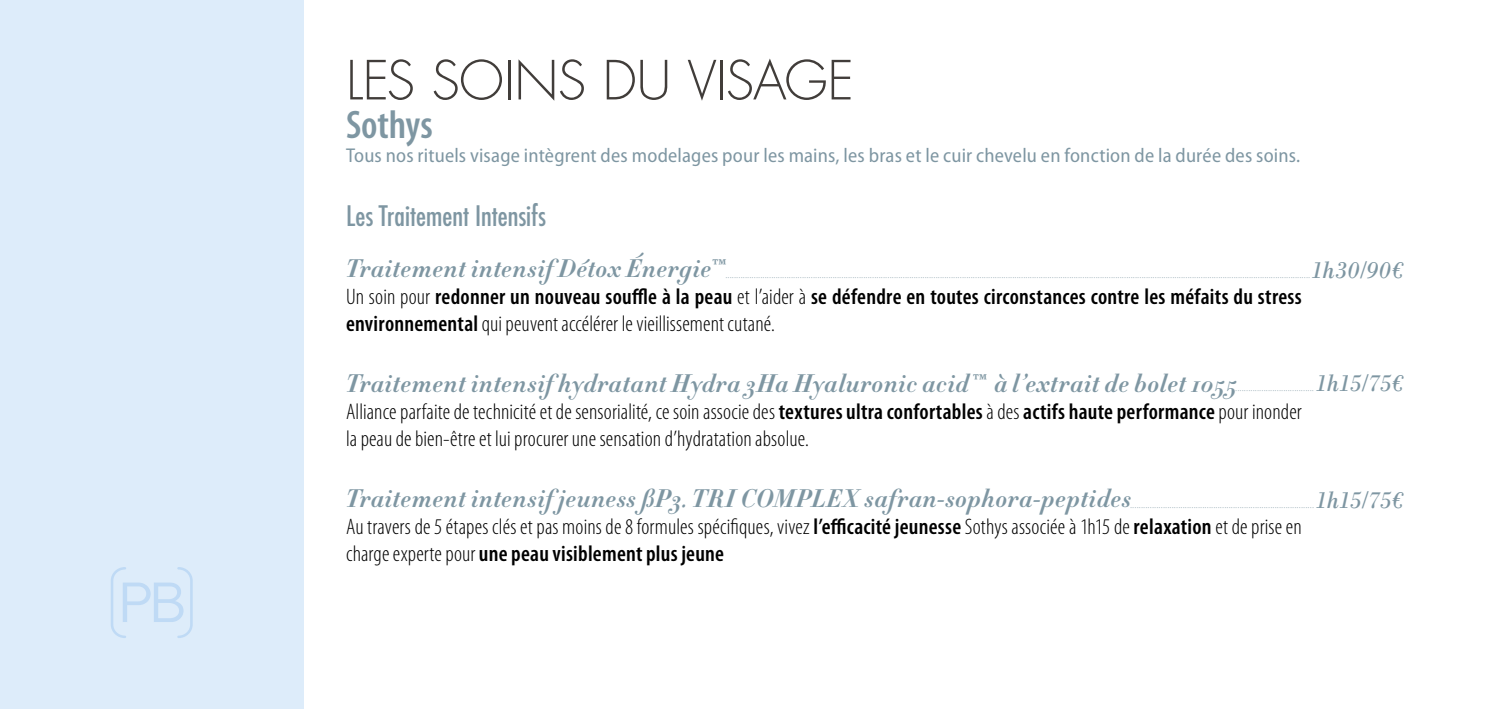
<style>
.page{position:relative;width:1489px;height:709px;background:#fff}
.page>*{position:absolute;margin:0;border:0;box-sizing:border-box;transform-origin:0 0}
.t1{font:300 52.5px "Futura Std";letter-spacing:-.015em;color:#413d3a}
.t2{font:600 condensed 40px "Myriad Pro";letter-spacing:-.005em;color:#7e96a2}
.t3{font:condensed 27.5px "Futura Std";color:#7e96a2}
.t4{font:italic 700 25px "Didot HTF 06";letter-spacing:.015em;color:#7e96a2}
.t5{font:italic 25px "Bodoni";letter-spacing:-.03em;color:#7e96a2}
.t6{font:300 condensed 22.5px/27px "Myriad Pro";letter-spacing:.005em;color:#000}
.t7{font:600 condensed 22.5px/27px "Myriad Pro";letter-spacing:.01em;color:#000}
.t8{font:semi-condensed 20px "Myriad Pro";letter-spacing:.01em;color:#7e96a2}
.t9{font:italic 7.5px "Bodoni";color:#7e96a2}
.s1{font-weight:300}
.s2{font-weight:600}
</style>
<div class="page">
<div style="left:0;top:0;width:303px;height:709px;background:#ddecfa"></div>
<svg style="left:111px;top:567px;width:82px;height:71px"></svg>
<p class="t1" style="left:346px;top:48px;width:509px">LES SOINS DU VISAGE</p>
<p class="t2" style="left:346px;top:100px;width:88px">Sothys</p>
<p class="t8" style="left:346px;top:145px;width:955px">Tous nos rituels visage intègrent des modelages pour les mains, les bras et le cuir chevelu en fonction de la durée des soins.</p>
<p class="t3" style="left:346px;top:200px;width:202px">Les Traitement Intensifs</p>
<p class="t4" style="left:346px;top:253px;width:379px">Traitement intensif Détox Énergie™</p>
<p class="t7" style="left:346px;top:283px;width:957px"><span class="s1">Un soin pour</span> redonner un nouveau souffle à la peau <span class="s1">et l’aider à</span> se défendre en toutes circonstances contre les méfaits du stress environnemental <span class="s1">qui peuvent accélérer le vieillissement cutané.</span></p>
<p class="t5" style="left:1310px;top:255px;width:94px">1h30/90€</p>
<p class="t9" style="left:725px;top:271px;width:586px">...........................................................................................................................................................................................................................................................................</p>
<p class="t4" style="left:346px;top:368px;width:892px">Traitement intensif hydratant Hydra 3Ha Hyaluronic acid™ à l’extrait de bolet 1055</p>
<p class="t6" style="left:346px;top:398px;width:957px">Alliance parfaite de technicité et de sensorialité, ce soin associe des <span class="s2">textures ultra confortables</span> à des <span class="s2">actifs haute performance</span> pour inonder la peau de bien-être et lui procurer une sensation d’hydratation absolue.</p>
<p class="t5" style="left:1315px;top:368px;width:90px">1h15/75€</p>
<p class="t9" style="left:1235px;top:384px;width:81px">....................................</p>
<p class="t4" style="left:346px;top:483px;width:786px">Traitement intensif jeuness ßP3. TRI COMPLEX safran-sophora-peptides</p>
<p class="t6" style="left:346px;top:513px;width:957px">Au travers de 5 étapes clés et pas moins de 8 formules spécifiques, vivez <span class="s2">l’efficacité jeunesse</span> Sothys associée à 1h15 de <span class="s2">relaxation</span> et de prise en charge experte pour <span class="s2">une peau visiblement plus jeune</span></p>
<p class="t5" style="left:1315px;top:484px;width:90px">1h15/75€</p>
<p class="t9" style="left:1130px;top:501px;width:186px">....................................................................................</p>
</div>
